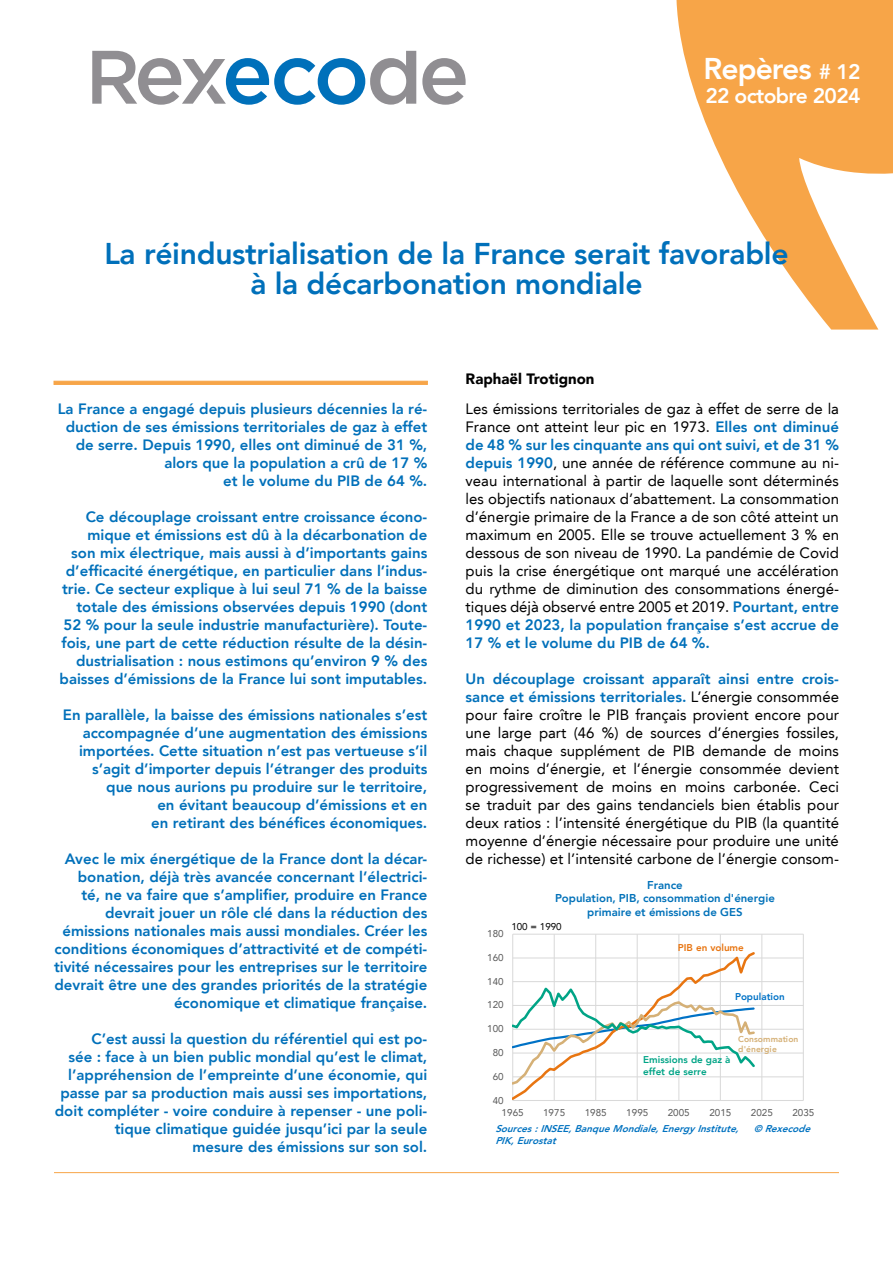
<style>
.page{position:relative;width:893px;height:1263px;background:#fff}
.page>*{position:absolute;margin:0;border:0;box-sizing:border-box;transform-origin:0 0}
.t1{font:800 30px/30px "Avenir LT";letter-spacing:-.01em;color:#0070ba;text-align:center}
.t2{font:800 30px "Avenir LT";letter-spacing:-.03em;color:#fff}
.t3{font:800 21px "Avenir LT";letter-spacing:-.03em;color:#fff}
.t4{font:800 15px/18px "Avenir LT";color:#0070ba;text-align:right}
.t5{font:15px/18px "Avenir LT";color:#000;text-align:justify}
.t6{font:900 15px "Avenir LT";color:#000}
.t7{font:800 11.4px/13.5px "Avenir LT 85";color:#0071b9;text-align:center}
.t8{font:italic 800 9.9px/11.7px "Avenir LT 85";color:#0072c0}
.t9{font:9.9px "Avenir LT 55 Roman";letter-spacing:-.005em;color:#595959}
.t10{font:800 9.9px/11.7px "Avenir LT 85";color:#00a486}
.t11{font:800 9.9px "Avenir LT 85";color:#e87511}
.t12{font:800 9.9px "Avenir LT 85";letter-spacing:-.005em;color:#0072c6}
.t13{font:9.9px "Avenir LT 55 Roman";letter-spacing:-.005em;color:#000}
.t14{font:800 8.55px/10.1px "Avenir LT 85";letter-spacing:.005em;color:#d5b076}
.s1{font-size:21px}
.s2{font-weight:800;color:#0070ba}
</style>
<div class="page">
<svg style="left:676px;top:0;width:217px;height:330px;fill:#f7a548"></svg>
<svg style="left:422px;top:58px;width:44px;height:47px"></svg>
<svg style="left:92px;top:51px;width:324px;height:54px"></svg>
<hr style="left:54px;top:1172px;width:785px;height:1px;background:#f7a548">
<hr style="left:54px;top:381px;width:374px;height:4px;background:#f7a548">
<hr style="left:513px;top:1076px;width:290px;height:1px;background:#d9d9d9">
<hr style="left:513px;top:1052px;width:290px;height:1px;background:#d9d9d9">
<hr style="left:513px;top:1029px;width:290px;height:1px;background:#d9d9d9">
<hr style="left:513px;top:1005px;width:290px;height:1px;background:#d9d9d9">
<hr style="left:513px;top:981px;width:290px;height:1px;background:#d9d9d9">
<hr style="left:513px;top:957px;width:290px;height:1px;background:#d9d9d9">
<hr style="left:513px;top:934px;width:290px;height:1px;background:#d9d9d9">
<hr style="left:512px;top:934px;width:1px;height:166px;background:#d9d9d9">
<hr style="left:554px;top:934px;width:1px;height:166px;background:#d9d9d9">
<hr style="left:595px;top:934px;width:1px;height:166px;background:#d9d9d9">
<hr style="left:637px;top:934px;width:1px;height:166px;background:#d9d9d9">
<hr style="left:678px;top:934px;width:1px;height:166px;background:#d9d9d9">
<hr style="left:720px;top:934px;width:1px;height:166px;background:#d9d9d9">
<hr style="left:761px;top:934px;width:1px;height:166px;background:#d9d9d9">
<hr style="left:803px;top:934px;width:1px;height:166px;background:#d9d9d9">
<hr style="left:513px;top:1100px;width:290px;height:1px;background:#d9d9d9">
<svg style="left:513px;top:950px;width:244px;height:150px"></svg>
<h1 class="t2" style="left:703px;top:51px;width:159px">Repères <span class="s1"># 12</span></h1>
<h2 class="t3" style="left:705px;top:83px;width:157px">22 octobre 2024</h2>
<h1 class="t1" style="left:104px;top:239px;width:686px">La réindustrialisation de la France serait favorable à la décarbonation mondiale</h1>
<p class="t4" style="left:58px;top:400px;width:371px">La France a engagé depuis plusieurs décennies la ré&shy;duction de ses émissions territoriales de gaz à effet de serre. Depuis 1990, elles ont diminué de 31 %, alors que la population a crû de 17 %<br>et le volume du PIB de 64 %.</p>
<p class="t4" style="left:60px;top:508px;width:369px">Ce découplage croissant entre croissance écono&shy;mique et émissions est dû à la décarbonation de son mix électrique, mais aussi à d’importants gains d’efficacité énergétique, en particulier dans l’indus&shy;trie. Ce secteur explique à lui seul 71 % de la baisse totale des émissions observées depuis 1990 (dont 52 % pour la seule industrie manufacturière). Toute&shy;fois, une part de cette réduction résulte de la désin&shy;dustrialisation : nous estimons qu’environ 9 % des baisses d’émissions de la France lui sont imputables.</p>
<p class="t4" style="left:63px;top:706px;width:366px">En parallèle, la baisse des émissions nationales s’est accompagnée d’une augmentation des émissions importées. Cette situation n’est pas vertueuse s’il s’agit d’importer depuis l’étranger des produits que nous aurions pu produire sur le territoire,<br>en évitant beaucoup d’émissions et en<br>en retirant des bénéfices économiques.</p>
<p class="t4" style="left:54px;top:850px;width:375px">Avec le mix énergétique de la France dont la décar&shy;bonation, déjà très avancée concernant l’électrici-<br>té, ne va faire que s’amplifier, produire en France devrait jouer un rôle clé dans la réduction des émissions nationales mais aussi mondiales. Créer les conditions économiques d’attractivité et de compéti&shy;tivité nécessaires pour les entreprises sur le territoire devrait être une des grandes priorités de la stratégie économique et climatique française.</p>
<p class="t4" style="left:55px;top:1030px;width:374px">C’est aussi la question du référentiel qui est po-<br>sée : face à un bien public mondial qu’est le climat, l’appréhension de l’empreinte d’une économie, qui passe par sa production mais aussi ses importations, doit compléter - voire conduire à repenser - une poli&shy;tique climatique guidée jusqu’ici par la seule<br>mesure des émissions sur son sol.</p>
<p class="t6" style="left:466px;top:370px;width:130px">Raphaël Trotignon</p>
<p class="t5" style="left:466px;top:400px;width:375px">Les émissions territoriales de gaz à effet de serre de la France ont atteint leur pic en 1973. <span class="s2">Elles ont diminué de 48 % sur les cinquante ans qui ont suivi, et de 31 % depuis 1990</span>, une année de référence commune au ni&shy;veau international à partir de laquelle sont déterminés les objectifs nationaux d’abattement. La consommation d’énergie primaire de la France a de son côté atteint un maximum en 2005. Elle se trouve actuellement 3 % en dessous de son niveau de 1990. La pandémie de Covid puis la crise énergétique ont marqué une accélération du rythme de diminution des consommations énergé&shy;tiques déjà observé entre 2005 et 2019. <span class="s2">Pourtant, entre 1990 et 2023, la population française s’est accrue de 17 % et le volume du PIB de 64 %.</span></p>
<p class="t5" style="left:466px;top:670px;width:375px"><span class="s2">Un découplage croissant apparaît ainsi entre crois&shy;sance et émissions territoriales.</span> L’énergie consommée pour faire croître le PIB français provient encore pour une large part (46 %) de sources d’énergies fossiles, mais chaque supplément de PIB demande de moins en moins d’énergie, et l’énergie consommée devient progressivement de moins en moins carbonée. Ceci se traduit par des gains tendanciels bien établis pour deux ratios : l’intensité énergétique du PIB (la quantité moyenne d’énergie nécessaire pour produire une unité de richesse) et l’intensité carbone de l’énergie consom-</p>
<p class="t9" style="left:487px;top:928px;width:18px">180</p>
<p class="t9" style="left:487px;top:952px;width:18px">160</p>
<p class="t9" style="left:487px;top:975px;width:18px">140</p>
<p class="t9" style="left:487px;top:999px;width:18px">120</p>
<p class="t9" style="left:487px;top:1023px;width:18px">100</p>
<p class="t9" style="left:493px;top:1047px;width:12px">80</p>
<p class="t9" style="left:493px;top:1070px;width:12px">60</p>
<p class="t9" style="left:493px;top:1094px;width:12px">40</p>
<p class="t7" style="left:555px;top:878px;width:221px">France<br>Population, PIB, consommation d'énergie primaire et émissions de GES</p>
<p class="t13" style="left:511px;top:921px;width:52px">100 = 1990</p>
<p class="t11" style="left:678px;top:942px;width:68px">PIB en volume</p>
<p class="t12" style="left:735px;top:991px;width:51px">Population</p>
<p class="t10" style="left:643px;top:1054px;width:89px">Emissions de gaz à effet de serre</p>
<p class="t14" style="left:738px;top:1034px;width:62px">Consommation d'énergie</p>
<p class="t9" style="left:502px;top:1107px;width:23px">1965</p>
<p class="t9" style="left:543px;top:1107px;width:23px">1975</p>
<p class="t9" style="left:585px;top:1107px;width:23px">1985</p>
<p class="t9" style="left:626px;top:1107px;width:23px">1995</p>
<p class="t9" style="left:668px;top:1107px;width:23px">2005</p>
<p class="t9" style="left:709px;top:1107px;width:23px">2015</p>
<p class="t9" style="left:751px;top:1107px;width:23px">2025</p>
<p class="t9" style="left:792px;top:1107px;width:23px">2035</p>
<p class="t8" style="left:495px;top:1123px;width:249px">Sources :INSEE,BanqueMondiale,Energy Institute,<br>PIK,Eurostat</p>
<p class="t8" style="left:754px;top:1123px;width:62px">© Rexecode</p>
</div>
